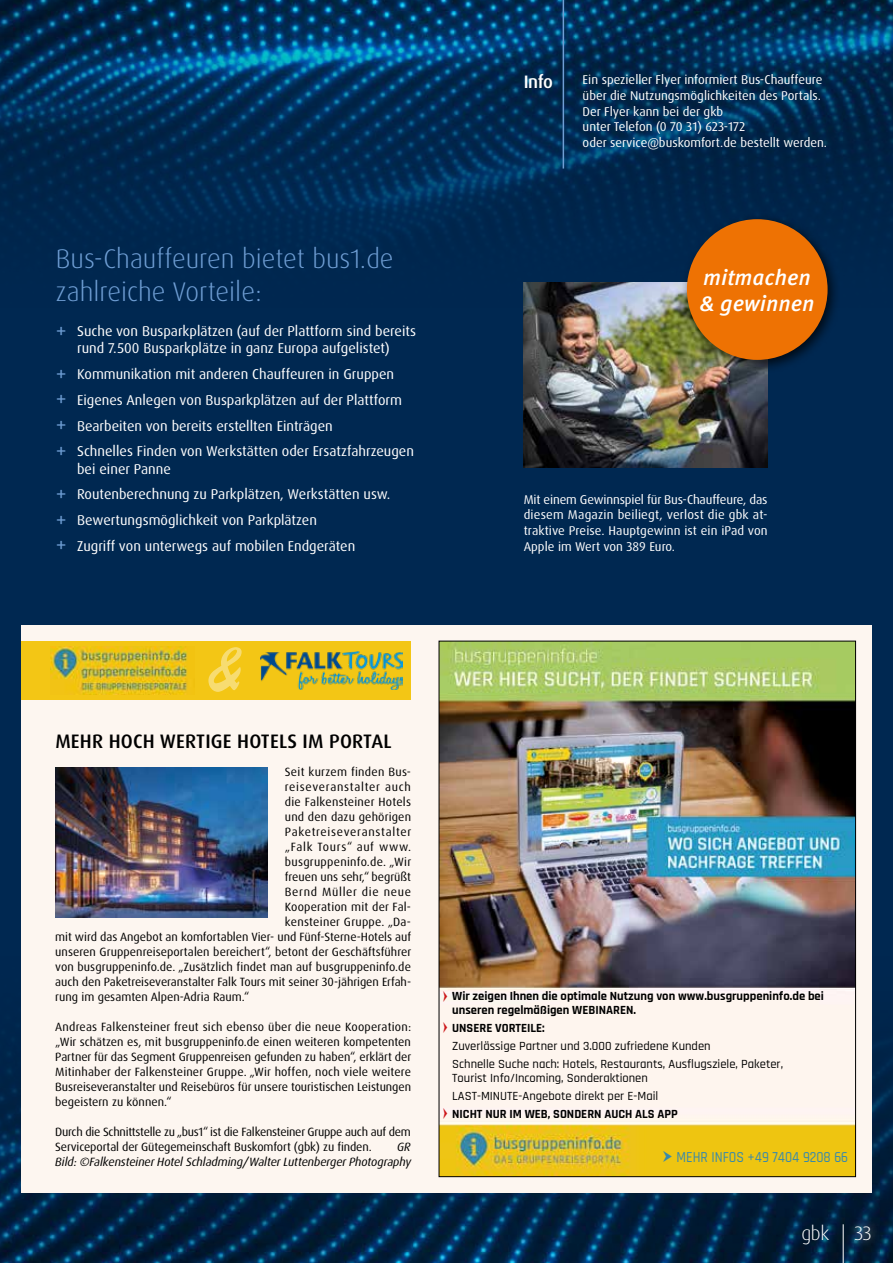
<style>
.page{position:relative;width:893px;height:1263px;background:#002851}
.page>*{position:absolute;margin:0;border:0;box-sizing:border-box;transform-origin:0 0}
.t1{font:68.25px "Brush Script";color:#fff}
.t2{font:300 27px/32.4px "Dax OT";color:#6f9ed4}
.t3{font:italic 500 22.2px/25.5px "Meta OT";color:#fff}
.t4{font:500 19.5px "Dax OT";letter-spacing:.01em;color:#000}
.t5{font:300 19.5px "Dax OT";color:#fff}
.t6{font:500 18px "Dax OT";color:#fff}
.t7{font:500 15.45px "Rajdhani";color:#3889ab;scale:.89 1}
.t8{font:14.25px/25.8px "Dax OT";color:#fff}
.t9{font:12.75px/15.8px "Dax OT";color:#fff;text-align:justify}
.t10{font:500 12.6px/18px "Rajdhani";color:#000}
.t11{font:700 12.6px/14px "Rajdhani";color:#000}
.t12{font:12px/15px "Dax OT";color:#000;text-align:justify}
.t13{font:12px/15px "Dax OT";letter-spacing:-.02em;color:#000}
.t14{font:12px "Dax OT";letter-spacing:.02em;color:#000}
.t15{font:italic 12px/15px "Dax OT";letter-spacing:-.01em;color:#000;text-align:right}
.t16{font:12px "Dax OT";letter-spacing:.06em;color:#000}
.t17{font:12px "Dax OT";letter-spacing:.055em;color:#000}
.t18{font:12px "Dax OT";letter-spacing:.05em;color:#000}
.s1{font-size:21px;color:#6f9ed4}
</style>
<div class="page">
<img style="left:0;top:0;width:893px;height:390px">
<img style="left:0;top:1052px;width:893px;height:211px">
<div style="left:847px;top:1217px;width:32px;height:32px;background:#fff;opacity:.75"></div>
<hr style="left:843px;top:1224px;width:1px;height:39px;background:#fff">
<div style="left:21px;top:625px;width:851px;height:567px;background:#fdf6f0"></div>
<img style="left:441px;top:643px;width:413px;height:532px">
<hr style="left:563px;top:0;width:1px;height:169px;background:#6f9ed4">
<div style="left:21px;top:641px;width:390px;height:59px;background:#f3c615"></div>
<img style="left:50px;top:646px;width:137px;height:48px">
<img style="left:55px;top:768px;width:213px;height:150px">
<img style="left:260px;top:651px;width:142px;height:38px">
<img style="left:524px;top:282px;width:244px;height:186px">
<div style="left:681px;top:213px;width:160px;height:160px;background:#000;opacity:.75"></div>
<div style="left:687px;top:219px;width:141px;height:141px;background:#ee7203;border-radius:50%"></div>
<svg style="left:663px;top:1151px;width:9px;height:11px"></svg>
<svg style="left:443px;top:990px;width:4px;height:12px"></svg>
<svg style="left:443px;top:1022px;width:4px;height:11px"></svg>
<svg style="left:443px;top:1107px;width:4px;height:12px"></svg>
<h3 class="t6" style="left:524px;top:70px;width:31px">Info</h3>
<p class="t9" style="left:583px;top:72px;width:246px;text-align:left">Ein spezieller Flyer informiert Bus-Chauffeure über die Nutzungsmöglichkeiten des Portals.<br>Der Flyer kann bei der gkb<br>unter Telefon (0 70 31) 623-172<br>oder service@buskomfort.de bestellt werden.</p>
<h2 class="t2" style="left:56px;top:243px;width:339px">Bus-Chauffeuren bietet bus1.de zahlreiche Vorteile:</h2>
<p class="t8" style="left:56px;top:323px;width:362px;line-height:17.2px;text-align:center"><span class="s1">+</span> Suche von Busparkplätzen (auf der Plattform sind bereits rund 7.500 Busparkplätze in ganz Europa aufgelistet)</p>
<p class="t8" style="left:56px;top:361px;width:360px"><span class="s1">+</span> Kommunikation mit anderen Chauffeuren in Gruppen<br><span class="s1">+</span> Eigenes Anlegen von Busparkplätzen auf der Plattform <span class="s1">+</span> Bearbeiten von bereits erstellten Einträgen<br><span class="s1">+</span> Schnelles Finden von Werkstätten oder Ersatzfahrzeugen</p>
<p class="t8" style="left:56px;top:456px;width:336px;text-indent:21px">bei einer Panne<br><span class="s1">+</span> Routenberechnung zu Parkplätzen, Werkstätten usw. <span class="s1">+</span> Bewertungsmöglichkeit von Parkplätzen<br><span class="s1">+</span> Zugriff von unterwegs auf mobilen Endgeräten</p>
<h3 class="t3" style="left:700px;top:265px;width:116px">mitmachen &amp; gewinnen</h3>
<p class="t9" style="left:524px;top:491px;width:245px">Mit einem Gewinnspiel für Bus-Chauffeure, das diesem Magazin beiliegt, verlost die gbk at&shy;traktive Preise. Hauptgewinn ist ein iPad von Apple im Wert von 389 Euro.</p>
<h1 class="t1" style="left:206px;top:626px;width:35px">&amp;</h1>
<h3 class="t4" style="left:55px;top:729px;width:338px">MEHR HOCH WERTIGE HOTELS IM PORTAL</h3>
<p class="t14" style="left:285px;top:764px;width:128px">Seit kurzem finden Bus-</p>
<p class="t16" style="left:285px;top:779px;width:128px">reiseveranstalter auch</p>
<p class="t14" style="left:285px;top:794px;width:128px">die Falkensteiner Hotels</p>
<p class="t12" style="left:285px;top:809px;width:128px">und den dazu gehörigen</p>
<p class="t16" style="left:285px;top:824px;width:128px">Paketreiseveranstalter</p>
<p class="t17" style="left:285px;top:839px;width:128px">„Falk Tours“ auf www.</p>
<p class="t14" style="left:285px;top:854px;width:128px">busgruppeninfo.de. „Wir</p>
<p class="t12" style="left:285px;top:869px;width:128px">freuen uns sehr,“ begrüßt</p>
<p class="t18" style="left:285px;top:884px;width:128px">Bernd Müller die neue</p>
<p class="t12" style="left:285px;top:899px;width:128px">Kooperation mit der Fal-</p>
<p class="t14" style="left:285px;top:914px;width:128px">kensteiner Gruppe. „Da-</p>
<p class="t12" style="left:55px;top:929px;width:357px">mit wird das Angebot an komfortablen Vier- und Fünf-Sterne-Hotels auf</p>
<p class="t12" style="left:55px;top:944px;width:358px">unseren Gruppenreiseportalen bereichert“, betont der Geschäftsführer</p>
<p class="t12" style="left:55px;top:959px;width:357px">von busgruppeninfo.de. „Zusätzlich findet man auf busgruppeninfo.de</p>
<p class="t12" style="left:55px;top:974px;width:357px">auch den Paketreiseveranstalter Falk Tours mit seiner 30-jährigen Erfah-</p>
<p class="t12" style="left:55px;top:989px;width:195px">rung im gesamten Alpen-Adria Raum.“</p>
<p class="t12" style="left:55px;top:1019px;width:358px">Andreas Falkensteiner freut sich ebenso über die neue Kooperation: „Wir schätzen es, mit busgruppeninfo.de einen weiteren kompetenten Partner für das Segment Gruppenreisen gefunden zu haben“, erklärt der Mitinhaber der Falkensteiner Gruppe. „Wir hoffen, noch viele weitere Busreiseveranstalter und Reisebüros für unsere touristischen Leistungen begeistern zu können.“</p>
<p class="t13" style="left:55px;top:1124px;width:357px">Durch die Schnittstelle zu „bus1“ ist die Falkensteiner Gruppe auch auf dem<br>Serviceportal der Gütegemeinschaft Buskomfort (gbk) zu finden.</p>
<p class="t15" style="left:55px;top:1139px;width:358px">GR<br>Bild: ©Falkensteiner Hotel Schladming/Walter Luttenberger Photography</p>
<p class="t11" style="left:452px;top:989px;width:373px">Wir zeigen Ihnen die optimale Nutzung von www.busgruppeninfo.de bei unseren regelmäßigen WEBINAREN.</p>
<p class="t11" style="left:452px;top:1021px;width:94px">UNSERE VORTEILE:</p>
<p class="t10" style="left:452px;top:1037px;width:332px">Zuverlässige Partner und 3.000 zufriedene Kunden<br>Schnelle Suche nach: Hotels, Restaurants, Ausflugsziele, Paketer,</p>
<p class="t10" style="left:452px;top:1069px;width:208px">Tourist Info/Incoming, Sonderaktionen<br>LAST-MINUTE-Angebote direkt per E-Mail</p>
<p class="t11" style="left:452px;top:1107px;width:227px">NICHT NUR IM WEB, SONDERN AUCH ALS APP</p>
<p class="t7" style="left:676px;top:1148px;width:194px">MEHR INFOS +49 7404 9208 66</p>
<h3 class="t5" style="left:801px;top:1220px;width:29px">gbk</h3>
<h3 class="t5" style="left:855px;top:1220px;width:19px">33</h3>
</div>
